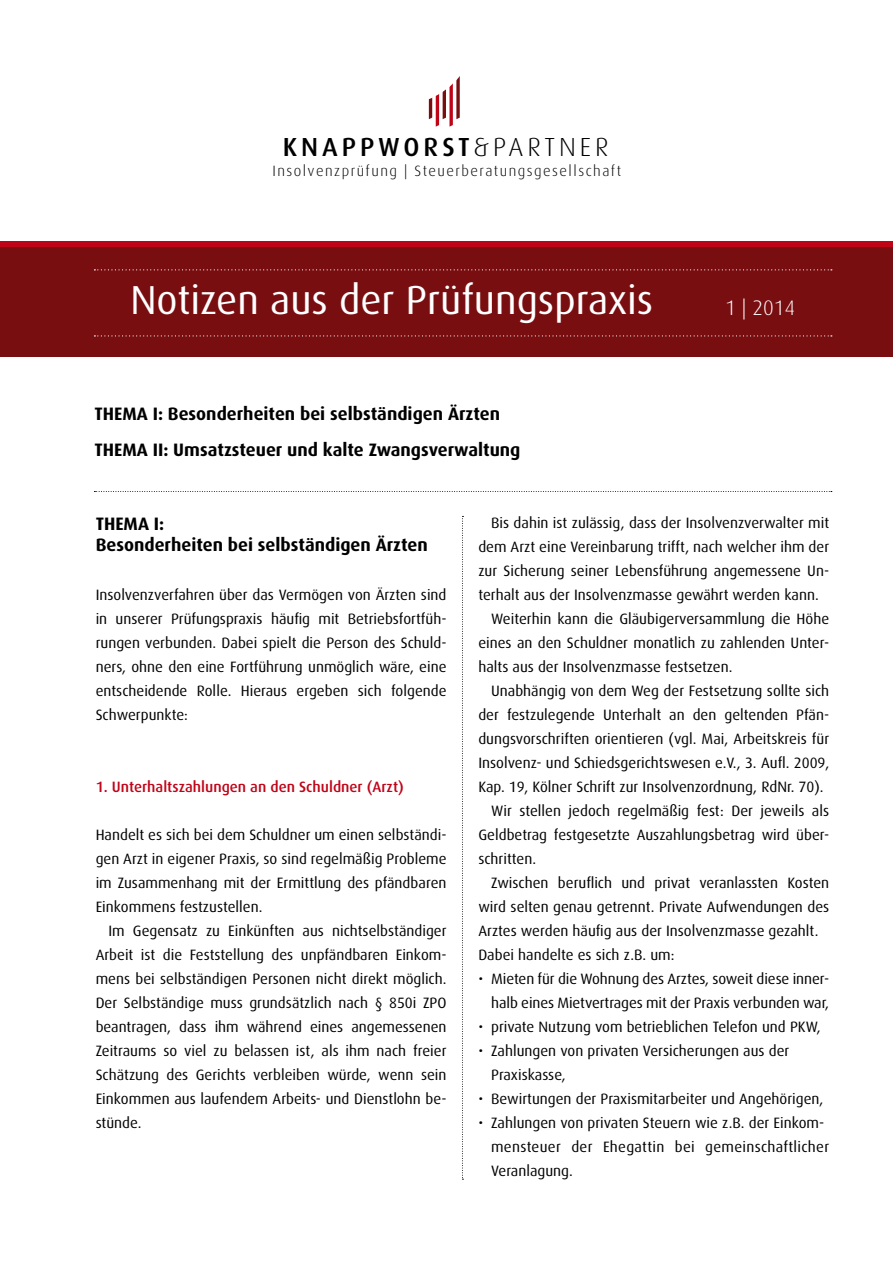
<style>
.page{position:relative;width:893px;height:1263px;background:#fff}
.page>*{position:absolute;margin:0;border:0;box-sizing:border-box;transform-origin:0 0}
.t1{font:40.5px "Dax";color:#fff}
.t2{font:500 26.1px "Dax";letter-spacing:.15em;color:#000}
.t3{font:300 21px "Dax";color:#fff}
.t4{font:700 18px/21.6px "Dax";color:#000}
.t5{font:15px/24px "Dax";color:#000;text-align:justify}
.t6{font:300 15px "Dax";letter-spacing:.1em;color:#000}
.t7{font:500 15px "Dax";color:#c00418}
.s1{font-weight:300}
</style>
<div class="page">
<div style="left:0;top:241px;width:893px;height:11px;background:#c00418"></div>
<div style="left:0;top:247px;width:893px;height:110px;background:#790e11"></div>
<svg style="left:462px;top:516px;width:1px;height:664px"></svg>
<svg style="left:429px;top:76px;width:31px;height:51px"></svg>
<svg style="left:94px;top:335px;width:738px;height:1px"></svg>
<svg style="left:94px;top:491px;width:738px;height:1px"></svg>
<svg style="left:94px;top:269px;width:738px;height:1px"></svg>
<h2 class="t2" style="left:283px;top:133px;width:327px">KNAPPWORST<span class="s1">&amp;PARTNER</span></h2>
<p class="t6" style="left:272px;top:163px;width:350px">Insolvenzprüfung | Steuerberatungsgesellschaft</p>
<h1 class="t1" style="left:130px;top:278px;width:524px">Notizen aus der Prüfungspraxis</h1>
<p class="t4" style="left:94px;top:396px;width:427px;line-height:36px">THEMA I: Besonderheiten bei selbständigen Ärzten<br>THEMA II: Umsatzsteuer und kalte Zwangsverwaltung</p>
<h3 class="t3" style="left:725px;top:297px;width:71px">1 | 2014</h3>
<p class="t4" style="left:96px;top:513px;width:334px">THEMA I:<br>Besonderheiten bei selbständigen Ärzten</p>
<p class="t5" style="left:96px;top:583px;width:352px">Insolvenzverfahren über das Vermögen von Ärzten sind in unserer Prüfungspraxis häufig mit Betriebsfortfüh&shy;rungen verbunden. Dabei spielt die Person des Schuld&shy;ners, ohne den eine Fortführung unmöglich wäre, eine entscheidende Rolle. Hieraus ergeben sich folgende Schwerpunkte:</p>
<p class="t7" style="left:96px;top:778px;width:310px">1. Unterhaltszahlungen an den Schuldner (Arzt)</p>
<p class="t5" style="left:96px;top:823px;width:352px">Handelt es sich bei dem Schuldner um einen selbständi&shy;gen Arzt in eigener Praxis, so sind regelmäßig Probleme im Zusammenhang mit der Ermittlung des pfändbaren Einkommens festzustellen.</p>
<p class="t5" style="left:96px;top:919px;width:352px;text-indent:13px">Im Gegensatz zu Einkünften aus nichtselbständiger Arbeit ist die Feststellung des unpfändbaren Einkom&shy;mens bei selbständigen Personen nicht direkt möglich.<br>Der Selbständige muss grundsätzlich nach § 850i ZPO beantragen, dass ihm während eines angemessenen Zeitraums so viel zu belassen ist, als ihm nach freier Schätzung des Gerichts verbleiben würde, wenn sein Einkommen aus laufendem Arbeits- und Dienstlohn be&shy;stünde.</p>
<p class="t5" style="left:491px;top:511px;width:339px">Bis dahin ist zulässig, dass der Insolvenzverwalter mit</p>
<p class="t5" style="left:478px;top:535px;width:352px">dem Arzt eine Vereinbarung trifft, nach welcher ihm der</p>
<p class="t5" style="left:478px;top:559px;width:352px">zur Sicherung seiner Lebensführung angemessene Un-</p>
<p class="t5" style="left:478px;top:583px;width:342px">terhalt aus der Insolvenzmasse gewährt werden kann.</p>
<p class="t5" style="left:491px;top:607px;width:340px">Weiterhin kann die Gläubigerversammlung die Höhe</p>
<p class="t5" style="left:478px;top:631px;width:352px">eines an den Schuldner monatlich zu zahlenden Unter-</p>
<p class="t5" style="left:478px;top:655px;width:256px">halts aus der Insolvenzmasse festsetzen.</p>
<p class="t5" style="left:491px;top:679px;width:340px">Unabhängig von dem Weg der Festsetzung sollte sich</p>
<p class="t5" style="left:478px;top:703px;width:352px">der festzulegende Unterhalt an den geltenden Pfän-</p>
<p class="t5" style="left:478px;top:727px;width:352px">dungsvorschriften orientieren (vgl. Mai, Arbeitskreis für</p>
<p class="t5" style="left:478px;top:751px;width:352px">Insolvenz- und Schiedsgerichtswesen e.V., 3. Aufl. 2009,</p>
<p class="t5" style="left:478px;top:775px;width:347px">Kap. 19, Kölner Schrift zur Insolvenzordnung, RdNr. 70).</p>
<p class="t5" style="left:491px;top:799px;width:340px">Wir stellen jedoch regelmäßig fest: Der jeweils als</p>
<p class="t5" style="left:478px;top:823px;width:352px">Geldbetrag festgesetzte Auszahlungsbetrag wird über-</p>
<p class="t5" style="left:478px;top:847px;width:59px">schritten.</p>
<p class="t5" style="left:491px;top:871px;width:340px">Zwischen beruflich und privat veranlassten Kosten</p>
<p class="t5" style="left:478px;top:895px;width:352px">wird selten genau getrennt. Private Aufwendungen des</p>
<p class="t5" style="left:478px;top:919px;width:341px">Arztes werden häufig aus der Insolvenzmasse gezahlt.</p>
<p class="t5" style="left:478px;top:943px;width:198px">Dabei handelte es sich z.B. um:</p>
<p class="t5" style="left:478px;top:967px;width:352px;text-align:right">• Mieten für die Wohnung des Arztes, soweit diese inner&shy;halb eines Mietvertrages mit der Praxis verbunden war,</p>
<p class="t5" style="left:478px;top:1015px;width:344px">• private Nutzung vom betrieblichen Telefon und PKW,</p>
<p class="t5" style="left:491px;top:1039px;width:300px;text-indent:-13px">• Zahlungen von privaten Versicherungen aus der<br>Praxiskasse,</p>
<p class="t5" style="left:478px;top:1087px;width:347px">• Bewirtungen der Praxismitarbeiter und Angehörigen,</p>
<p class="t5" style="left:491px;top:1111px;width:340px;text-align:left;text-indent:-13px">• Zahlungen von privaten Steuern wie z.B. der Einkom&shy;mensteuer der Ehegattin bei gemeinschaftlicher<br>Veranlagung.</p>
</div>
